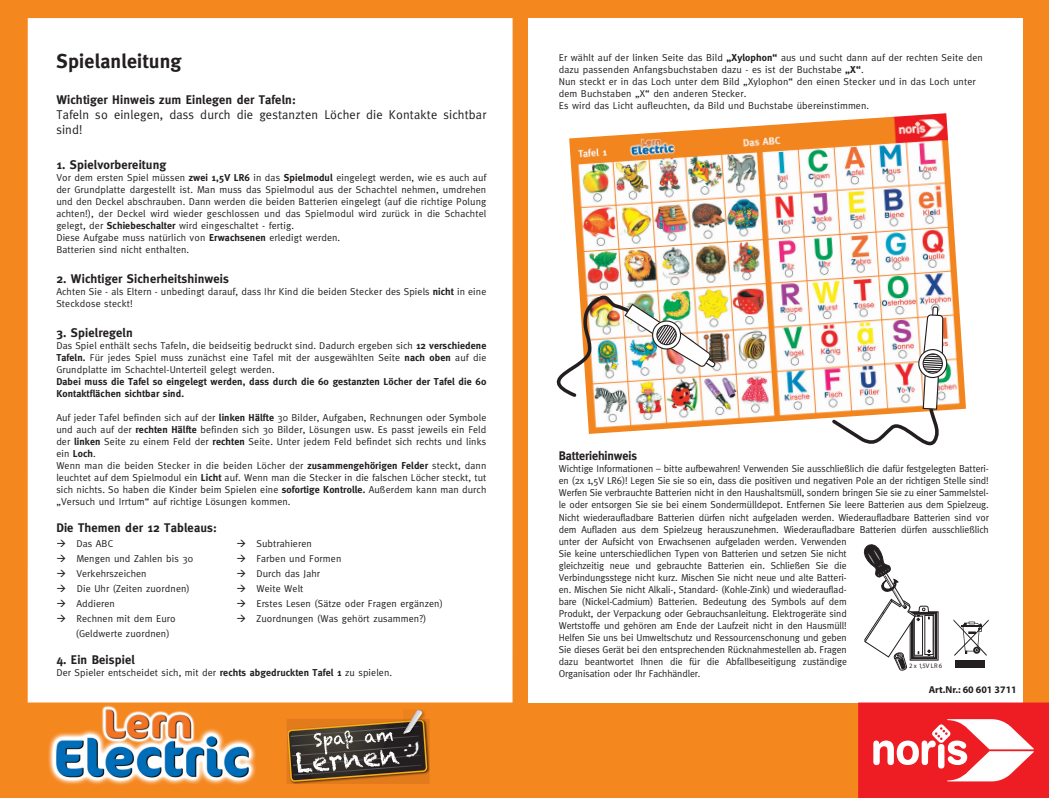
<style>
.page{position:relative;width:1049px;height:798px;background:#fff}
.page>*{position:absolute;margin:0;border:0;box-sizing:border-box;transform-origin:0 0}
.t1{font:700 20px "Meta";letter-spacing:.01em;color:#231f20}
.t2{font:12.75px/15px "Meta";letter-spacing:.01em;color:#231f20}
.t3{font:700 12.5px "Meta";letter-spacing:.01em;color:#231f20}
.t4{font:700 12.5px "Meta";letter-spacing:-.01em;color:#231f20}
.t5{font:10px/12px "Meta";letter-spacing:.01em;color:#231f20}
.t6{font:10px/12px "Meta";letter-spacing:-.01em;color:#231f20}
.t7{font:700 10px/12px "Meta";letter-spacing:.01em;color:#231f20}
.t8{font:700 10px "Myriad Pro";color:#231f20}
.t9{font:6.62px "Myriad Pro";color:#231f20}
.s1{font-weight:700}
</style>
<div class="page">
<div style="left:0;top:0;width:1049px;height:797px;background:#f5871f"></div>
<div style="left:28px;top:18px;width:485px;height:684px;background:#fff"></div>
<div style="left:528px;top:18px;width:495px;height:684px;background:#fff"></div>
<img style="left:569px;top:113px;width:397px;height:321px">
<img style="left:556px;top:291px;width:160px;height:108px">
<svg style="left:829px;top:267px;width:119px;height:179px"></svg>
<div style="left:858px;top:702px;width:191px;height:95px;background:#ee1d23"></div>
<svg style="left:873px;top:719px;width:161px;height:62px"></svg>
<img style="left:48px;top:705px;width:208px;height:80px">
<svg style="left:287px;top:719px;width:143px;height:65px"></svg>
<svg style="left:953px;top:619px;width:36px;height:37px"></svg>
<div style="left:955px;top:659px;width:29px;height:8px;background:#231f20"></div>
<svg style="left:863px;top:544px;width:75px;height:127px"></svg>
<svg style="left:288px;top:709px;width:140px;height:72px;background:#83603c"></svg>
<h1 class="t1" style="left:56px;top:50px;width:127px">Spielanleitung</h1>
<p class="t3" style="left:56px;top:92px;width:241px">Wichtiger Hinweis zum Einlegen der Tafeln:</p>
<p class="t2" style="left:56px;top:107px;width:431px">Tafeln so einlegen, dass durch die gestanzten Löcher die Kontakte sichtbar sind!</p>
<p class="t3" style="left:56px;top:157px;width:112px">1. Spielvorbereitung</p>
<p class="t5" style="left:56px;top:171px;width:431px">Vor dem ersten Spiel müssen <span class="s1">zwei 1,5V LR6</span> in das <span class="s1">Spielmodul</span> eingelegt werden, wie es auch auf der Grundplatte dargestellt ist. Man muss das Spielmodul aus der Schachtel nehmen, umdrehen und den Deckel abschrauben. Dann werden die beiden Batterien eingelegt (auf die richtige Polung achten!), der Deckel wird wieder geschlossen und das Spielmodul wird zurück in die Schachtel gelegt, der <span class="s1">Schiebeschalter</span> wird eingeschaltet - fertig.<br>Diese Aufgabe muss natürlich von <span class="s1">Erwachsenen</span> erledigt werden.<br>Batterien sind nicht enthalten.</p>
<p class="t3" style="left:56px;top:271px;width:174px">2. Wichtiger Sicherheitshinweis</p>
<p class="t5" style="left:56px;top:285px;width:431px">Achten Sie - als Eltern - unbedingt darauf, dass Ihr Kind die beiden Stecker des Spiels <span class="s1">nicht</span> in eine<br>Steckdose steckt!</p>
<p class="t3" style="left:56px;top:325px;width:78px">3. Spielregeln</p>
<p class="t5" style="left:56px;top:339px;width:431px;text-align:justify">Das Spiel enthält sechs Tafeln, die beidseitig bedruckt sind. Dadurch ergeben sich <span class="s1">12 verschiedene Tafeln.</span> Für jedes Spiel muss zunächst eine Tafel mit der ausgewählten Seite <span class="s1">nach oben</span> auf die Grundplatte im Schachtel-Unterteil gelegt werden.</p>
<p class="t7" style="left:56px;top:375px;width:431px">Dabei muss die Tafel so eingelegt werden, dass durch die 60 gestanzten Löcher der Tafel die 60<br>Kontaktflächen sichtbar sind.</p>
<p class="t5" style="left:56px;top:411px;width:431px">Auf jeder Tafel befinden sich auf der <span class="s1">linken Hälfte</span> 30 Bilder, Aufgaben, Rechnungen oder Symbole und auch auf der <span class="s1">rechten Hälfte</span> befinden sich 30 Bilder, Lösungen usw. Es passt jeweils ein Feld der <span class="s1">linken</span> Seite zu einem Feld der <span class="s1">rechten</span> Seite. Unter jedem Feld befindet sich rechts und links ein <span class="s1">Loch</span>.<br>Wenn man die beiden Stecker in die beiden Löcher der <span class="s1">zusammengehörigen Felder</span> steckt, dann leuchtet auf dem Spielmodul ein <span class="s1">Licht</span> auf. Wenn man die Stecker in die falschen Löcher steckt, tut sich nichts. So haben die Kinder beim Spielen eine <span class="s1">sofortige Kontrolle.</span> Außerdem kann man durch „Versuch und Irrtum“ auf richtige Lösungen kommen.</p>
<p class="t3" style="left:56px;top:520px;width:162px">Die Themen der 12 Tableaus:</p>
<p class="t5" style="left:56px;top:537px;width:58px">→ Das ABC</p>
<p class="t5" style="left:236px;top:537px;width:77px">→ Subtrahieren</p>
<p class="t5" style="left:56px;top:552px;width:138px">→ Mengen und Zahlen bis 30</p>
<p class="t5" style="left:236px;top:552px;width:107px">→ Farben und Formen</p>
<p class="t5" style="left:56px;top:567px;width:92px">→ Verkehrszeichen</p>
<p class="t5" style="left:236px;top:567px;width:85px">→ Durch das Jahr</p>
<p class="t5" style="left:56px;top:582px;width:135px">→ Die Uhr (Zeiten zuordnen)</p>
<p class="t5" style="left:236px;top:582px;width:69px">→ Weite Welt</p>
<p class="t5" style="left:56px;top:597px;width:60px">→ Addieren</p>
<p class="t5" style="left:236px;top:597px;width:208px">→ Erstes Lesen (Sätze oder Fragen ergänzen)</p>
<p class="t5" style="left:56px;top:612px;width:121px">→ Rechnen mit dem Euro</p>
<p class="t5" style="left:236px;top:612px;width:192px">→ Zuordnungen (Was gehört zusammen?)</p>
<p class="t5" style="left:76px;top:627px;width:96px">(Geldwerte zuordnen)</p>
<p class="t3" style="left:56px;top:652px;width:80px">4. Ein Beispiel</p>
<p class="t5" style="left:56px;top:666px;width:337px">Der Spieler entscheidet sich, mit der <span class="s1">rechts abgedruckten Tafel 1</span> zu spielen.</p>
<p class="t5" style="left:559px;top:51px;width:426px">Er wählt auf der linken Seite das Bild <span class="s1">„Xylophon“</span> aus und sucht dann auf der rechten Seite den dazu passenden Anfangsbuchstaben dazu - es ist der Buchstabe <span class="s1">„X“</span>.<br>Nun steckt er in das Loch unter dem Bild „Xylophon“ den einen Stecker und in das Loch unter dem Buchstaben „X“ den anderen Stecker.<br>Es wird das Licht aufleuchten, da Bild und Buchstabe übereinstimmen.</p>
<p class="t4" style="left:559px;top:448px;width:80px">Batteriehinweis</p>
<p class="t6" style="left:559px;top:462px;width:431px">Wichtige Informationen – bitte aufbewahren! Verwenden Sie ausschließlich die dafür festgelegten Batteri&shy;en (2x 1,5V LR6)! Legen Sie sie so ein, dass die positiven und negativen Pole an der richtigen Stelle sind!<br>Werfen Sie verbrauchte Batterien nicht in den Haushaltsmüll, sondern bringen Sie sie zu einer Sammelstel&shy;le oder entsorgen Sie sie bei einem Sondermülldepot. Entfernen Sie leere Batterien aus dem Spielzeug.<br>Nicht wiederaufladbare Batterien dürfen nicht aufgeladen werden. Wiederaufladbare Batterien sind vor dem Aufladen aus dem Spielzeug herauszunehmen. Wiederaufladbare Batterien dürfen ausschließlich unter der Aufsicht von Erwachsenen aufgeladen werden. Verwenden<br>Sie keine unterschiedlichen Typen von Batterien und setzen Sie nicht<br>gleichzeitig neue und gebrauchte Batterien ein. Schließen Sie die<br>Verbindungsstege nicht kurz. Mischen Sie nicht neue und alte Batteri-<br>en. Mischen Sie nicht Alkali-, Standard- (Kohle-Zink) und wiederauflad-<br>bare (Nickel-Cadmium) Batterien. Bedeutung des Symbols auf dem<br>Produkt, der Verpackung oder Gebrauchsanleitung. Elektrogeräte sind<br>Wertstoffe und gehören am Ende der Laufzeit nicht in den Hausmüll!<br>Helfen Sie uns bei Umweltschutz und Ressourcenschonung und geben<br>Sie dieses Gerät bei den entsprechenden Rücknahmestellen ab. Fragen<br>dazu beantwortet Ihnen die für die Abfallbeseitigung zuständige<br>Organisation oder Ihr Fachhändler.</p>
<p class="t8" style="left:929px;top:682px;width:89px">Art.Nr.: 60 601 3711</p>
<p class="t9" style="left:909px;top:661px;width:35px">2 x 1,5V LR 6</p>
</div>
